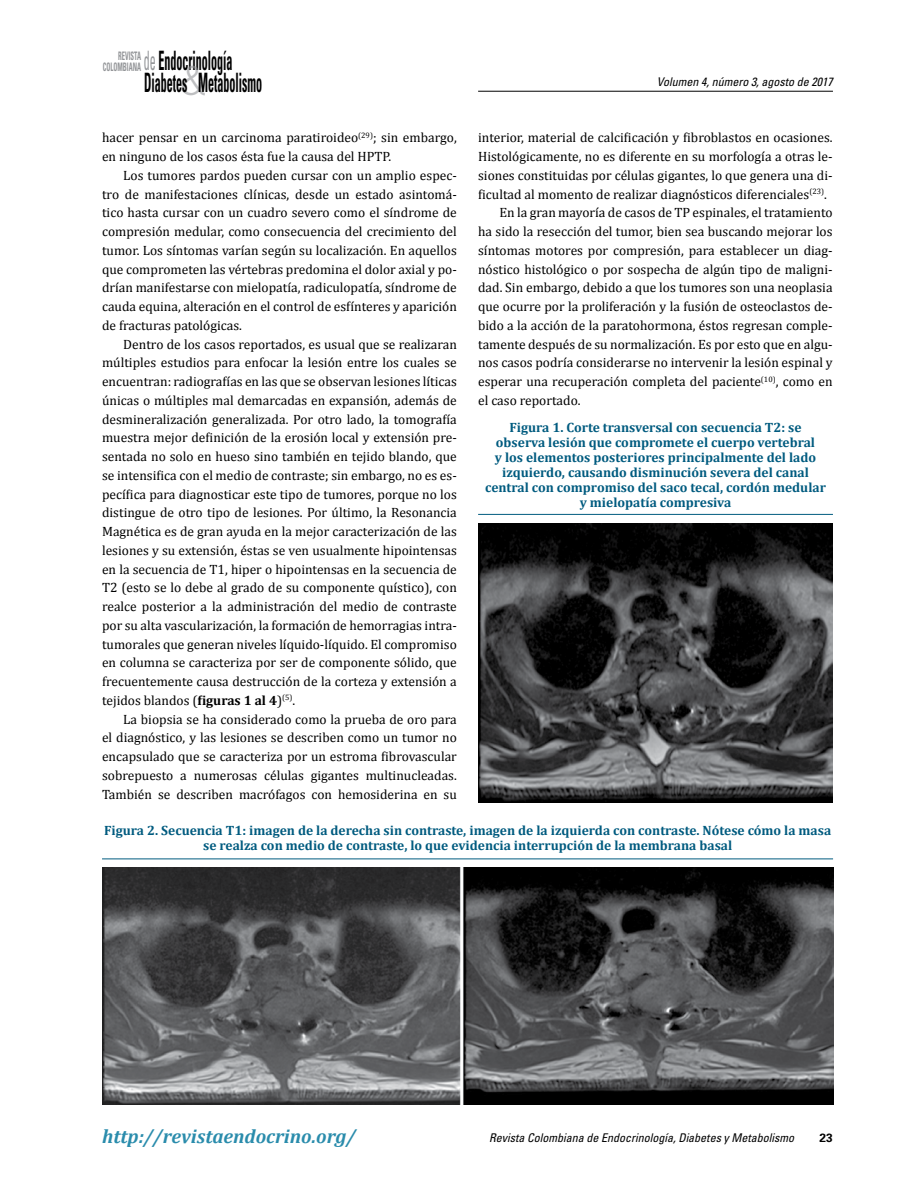
<style>
.page{position:relative;width:918px;height:1188px;background:#fff}
.page>*{position:absolute;margin:0;border:0;box-sizing:border-box;transform-origin:0 0}
.t1{font:700 condensed 26.7px/21.5px "Univers";color:#000;scale:.45 1}
.t2{font:italic 700 19.5px "Cambria";color:#2a8cac}
.t3{font:13.5px/18.8px "Cambria";color:#000;text-align:justify}
.t4{font:700 13.5px/15px "Cambria";color:#005b7f;text-align:center}
.t5{font:italic condensed 12px "Univers";color:#000}
.t6{font:700 12px "Univers";color:#000}
.t7{font:700 condensed 11.7px/10.5px "Univers";color:#939598;text-align:right;scale:.56 1}
.s1{font-weight:400;color:#939598}
.s2{font-family:"Akzidenz Grotesk BE";font-weight:300;font-stretch:normal;font-size:40.65px;color:#939598}
.s3{font-weight:700}
</style>
<div class="page">
<hr style="left:478px;top:91px;width:355px;height:1px;background:#000">
<img style="left:478px;top:524px;width:355px;height:278px">
<hr style="left:478px;top:514px;width:355px;height:1px;background:#005b7f">
<img style="left:103px;top:867px;width:731px;height:237px">
<hr style="left:102px;top:859px;width:731px;height:1px;background:#005b7f">
<p class="t7" style="left:103px;top:51px;width:70px">Revista colombiana</p>
<h1 class="t1" style="left:144px;top:50px;width:265px"><span class="s1">de</span> Endocrinología<br>Diabetes<span class="s2">&amp;</span>Metabolismo</h1>
<p class="t3" style="left:102px;top:128px;width:356px">hacer pensar en un carcinoma paratiroideo<sup>(29)</sup>; sin embargo, en ninguno de los casos ésta fue la causa del HPTP.</p>
<p class="t3" style="left:102px;top:166px;width:356px;text-indent:21px">Los tumores pardos pueden cursar con un amplio espec&shy;tro de manifestaciones clínicas, desde un estado asintomá&shy;tico hasta cursar con un cuadro severo como el síndrome de compresión medular, como consecuencia del crecimiento del tumor. Los síntomas varían según su localización. En aquellos que comprometen las vértebras predomina el dolor axial y po&shy;drían manifestarse con mielopatía, radiculopatía, síndrome de cauda equina, alteración en el control de esfínteres y aparición de fracturas patológicas.</p>
<p class="t3" style="left:102px;top:335px;width:356px;text-indent:21px">Dentro de los casos reportados, es usual que se realizaran múltiples estudios para enfocar la lesión entre los cuales se encuentran: radiografías en las que se observan lesiones líticas únicas o múltiples mal demarcadas en expansión, además de desmineralización generalizada. Por otro lado, la tomografía muestra mejor definición de la erosión local y extensión pre&shy;sentada no solo en hueso sino también en tejido blando, que se intensifica con el medio de contraste; sin embargo, no es es&shy;pecífica para diagnosticar este tipo de tumores, porque no los distingue de otro tipo de lesiones. Por último, la Resonancia Magnética es de gran ayuda en la mejor caracterización de las lesiones y su extensión, éstas se ven usualmente hipointensas en la secuencia de T1, hiper o hipointensas en la secuencia de T2 (esto se lo debe al grado de su componente quístico), con realce posterior a la administración del medio de contraste por su alta vascularización, la formación de hemorragias intra&shy;tumorales que generan niveles líquido-líquido. El compromiso en columna se caracteriza por ser de componente sólido, que frecuentemente causa destrucción de la corteza y extensión a tejidos blandos (<span class="s3">figuras 1 al 4</span>)<sup>(5)</sup>.</p>
<p class="t3" style="left:102px;top:710px;width:356px;text-indent:21px">La biopsia se ha considerado como la prueba de oro para el diagnóstico, y las lesiones se describen como un tumor no encapsulado que se caracteriza por un estroma fibrovascular sobrepuesto a numerosas células gigantes multinucleadas.<br>También se describen macrófagos con hemosiderina en su</p>
<p class="t5" style="left:657px;top:74px;width:178px">Volumen 4, número 3, agosto de 2017</p>
<p class="t3" style="left:478px;top:128px;width:356px">interior, material de calcificación y fibroblastos en ocasiones.</p>
<p class="t3" style="left:478px;top:147px;width:356px">Histológicamente, no es diferente en su morfología a otras le-</p>
<p class="t3" style="left:478px;top:166px;width:356px">siones constituidas por células gigantes, lo que genera una di-</p>
<p class="t3" style="left:478px;top:185px;width:350px">ficultad al momento de realizar diagnósticos diferenciales<sup>(23)</sup>.</p>
<p class="t3" style="left:499px;top:203px;width:335px">En la gran mayoría de casos de TP espinales, el tratamiento</p>
<p class="t3" style="left:478px;top:222px;width:356px">ha sido la resección del tumor, bien sea buscando mejorar los</p>
<p class="t3" style="left:478px;top:241px;width:356px">síntomas motores por compresión, para establecer un diag-</p>
<p class="t3" style="left:478px;top:260px;width:356px">nóstico histológico o por sospecha de algún tipo de maligni-</p>
<p class="t3" style="left:478px;top:278px;width:356px">dad. Sin embargo, debido a que los tumores son una neoplasia</p>
<p class="t3" style="left:478px;top:297px;width:356px">que ocurre por la proliferación y la fusión de osteoclastos de-</p>
<p class="t3" style="left:478px;top:316px;width:356px">bido a la acción de la paratohormona, éstos regresan comple-</p>
<p class="t3" style="left:478px;top:335px;width:356px">tamente después de su normalización. Es por esto que en algu-</p>
<p class="t3" style="left:478px;top:353px;width:356px">nos casos podría considerarse no intervenir la lesión espinal y</p>
<p class="t3" style="left:478px;top:372px;width:356px">esperar una recuperación completa del paciente<sup>(10)</sup>, como en</p>
<p class="t3" style="left:478px;top:391px;width:104px">el caso reportado.</p>
<p class="t4" style="left:485px;top:420px;width:342px">Figura 1. Corte transversal con secuencia T2: se observa lesión que compromete el cuerpo vertebral<br>y los elementos posteriores principalmente del lado izquierdo, causando disminución severa del canal central con compromiso del saco tecal, cordón medular y mielopatía compresiva</p>
<p class="t4" style="left:104px;top:823px;width:729px">Figura 2. Secuencia T1: imagen de la derecha sin contraste, imagen de la izquierda con contraste. Nótese cómo la masa se realza con medio de contraste, lo que evidencia interrupción de la membrana basal</p>
<h2 class="t2" style="left:102px;top:1123px;width:255px">http://revistaendocrino.org/</h2>
<p class="t5" style="left:489px;top:1130px;width:307px">Revista Colombiana de Endocrinología, Diabetes y Metabolismo</p>
<p class="t6" style="left:820px;top:1130px;width:15px">23</p>
</div>
